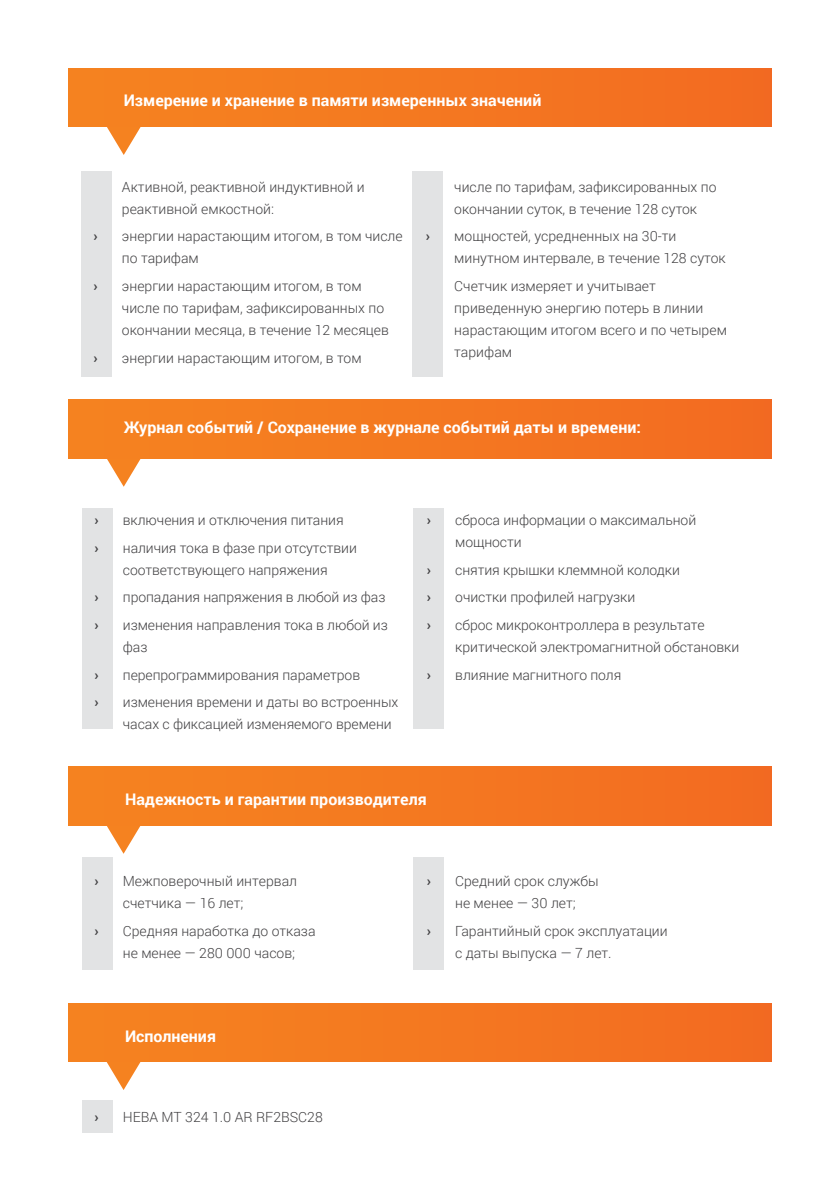
<style>
.page{position:relative;width:840px;height:1191px;background:#fff}
.page>*{position:absolute;margin:0;border:0;box-sizing:border-box;transform-origin:0 0}
.t1{font:700 16px "Roboto";color:#fff}
.t2{font:300 14px/22px "Roboto";color:#414042}
.t3{font:700 14px "Roboto";color:#414042}
</style>
<div class="page">
<div style="left:82px;top:508px;width:30px;height:221px;background:#e2e3e4"></div>
<div style="left:82px;top:857px;width:30px;height:112px;background:#e2e3e4"></div>
<div style="left:412px;top:857px;width:31px;height:112px;background:#e2e3e4"></div>
<div style="left:81px;top:172px;width:31px;height:205px;background:#e2e3e4"></div>
<div style="left:412px;top:172px;width:30px;height:205px;background:#e2e3e4"></div>
<div style="left:412px;top:508px;width:31px;height:221px;background:#e2e3e4"></div>
<div style="left:68px;top:68px;width:703px;height:59px;background:#f47820"></div>
<div style="left:68px;top:400px;width:703px;height:58px;background:#f47820"></div>
<svg style="left:107px;top:127px;width:34px;height:28px"></svg>
<svg style="left:107px;top:458px;width:34px;height:29px"></svg>
<div style="left:68px;top:767px;width:703px;height:58px;background:#f47820"></div>
<svg style="left:106px;top:825px;width:34px;height:28px"></svg>
<div style="left:82px;top:1100px;width:30px;height:32px;background:#e2e3e4"></div>
<div style="left:68px;top:1003px;width:703px;height:58px;background:#f47820"></div>
<svg style="left:106px;top:1061px;width:34px;height:29px"></svg>
<p class="t1" style="left:124px;top:89px;width:419px">Измерение и хранение в памяти измеренных значений</p>
<p class="t2" style="left:122px;top:175px;width:244px">Активной, реактивной индуктивной и реактивной емкостной:</p>
<p class="t3" style="left:93px;top:226px;width:6px">›</p>
<p class="t2" style="left:122px;top:225px;width:282px">энергии нарастающим итогом, в том числе по тарифам</p>
<p class="t3" style="left:93px;top:276px;width:6px">›</p>
<p class="t2" style="left:122px;top:274px;width:268px">энергии нарастающим итогом, в том числе по тарифам, зафиксированных по окончании месяца, в течение 12 месяцев</p>
<p class="t3" style="left:94px;top:348px;width:6px">›</p>
<p class="t2" style="left:122px;top:346px;width:241px">энергии нарастающим итогом, в том</p>
<p class="t2" style="left:454px;top:175px;width:263px">числе по тарифам, зафиксированных по окончании суток, в течение 128 суток</p>
<p class="t3" style="left:425px;top:226px;width:6px">›</p>
<p class="t2" style="left:454px;top:225px;width:273px">мощностей, усредненных на 30-ти минутном интервале, в течение 128 суток</p>
<p class="t2" style="left:454px;top:274px;width:274px">Счетчик измеряет и учитывает приведенную энергию потерь в линии нарастающим итогом всего и по четырем тарифам</p>
<p class="t1" style="left:124px;top:416px;width:518px">Журнал событий / Сохранение в журнале событий даты и времени:</p>
<p class="t3" style="left:94px;top:510px;width:6px">›</p>
<p class="t2" style="left:123px;top:508px;width:222px">включения и отключения питания</p>
<p class="t3" style="left:94px;top:538px;width:6px">›</p>
<p class="t2" style="left:123px;top:536px;width:235px">наличия тока в фазе при отсутствии соответствующего напряжения</p>
<p class="t3" style="left:94px;top:587px;width:6px">›</p>
<p class="t2" style="left:123px;top:586px;width:264px">пропадания напряжения в любой из фаз</p>
<p class="t3" style="left:94px;top:615px;width:6px">›</p>
<p class="t2" style="left:123px;top:613px;width:266px">изменения направления тока в любой из фаз</p>
<p class="t3" style="left:94px;top:665px;width:6px">›</p>
<p class="t2" style="left:123px;top:663px;width:238px">перепрограммирования параметров</p>
<p class="t3" style="left:94px;top:692px;width:6px">›</p>
<p class="t2" style="left:123px;top:691px;width:277px">изменения времени и даты во встроенных часах с фиксацией изменяемого времени</p>
<p class="t3" style="left:426px;top:510px;width:6px">›</p>
<p class="t2" style="left:455px;top:508px;width:242px">сброса информации о максимальной мощности</p>
<p class="t3" style="left:426px;top:560px;width:6px">›</p>
<p class="t2" style="left:455px;top:558px;width:226px">снятия крышки клеммной колодки</p>
<p class="t3" style="left:426px;top:587px;width:6px">›</p>
<p class="t2" style="left:455px;top:586px;width:181px">очистки профилей нагрузки</p>
<p class="t3" style="left:426px;top:615px;width:6px">›</p>
<p class="t2" style="left:455px;top:613px;width:285px">сброс микроконтроллера в результате критической электромагнитной обстановки</p>
<p class="t3" style="left:426px;top:665px;width:6px">›</p>
<p class="t2" style="left:455px;top:663px;width:167px">влияние магнитного поля</p>
<p class="t1" style="left:125px;top:787px;width:303px">Надежность и гарантии производителя</p>
<p class="t3" style="left:94px;top:871px;width:6px">›</p>
<p class="t2" style="left:123px;top:870px;width:176px">Межповерочный интервал счетчика — 16 лет;</p>
<p class="t3" style="left:94px;top:921px;width:6px">›</p>
<p class="t2" style="left:123px;top:919px;width:194px">Средняя наработка до отказа не менее — 280 000 часов;</p>
<p class="t1" style="left:125px;top:1025px;width:92px">Исполнения</p>
<p class="t3" style="left:94px;top:1107px;width:6px">›</p>
<p class="t2" style="left:123px;top:1106px;width:201px">НЕВА МТ 324 1.0 AR RF2BSC28</p>
<p class="t3" style="left:426px;top:871px;width:6px">›</p>
<p class="t2" style="left:455px;top:870px;width:145px">Средний срок службы не менее — 30 лет;</p>
<p class="t3" style="left:426px;top:921px;width:6px">›</p>
<p class="t2" style="left:455px;top:919px;width:214px">Гарантийный срок эксплуатации с даты выпуска — 7 лет.</p>
</div>
